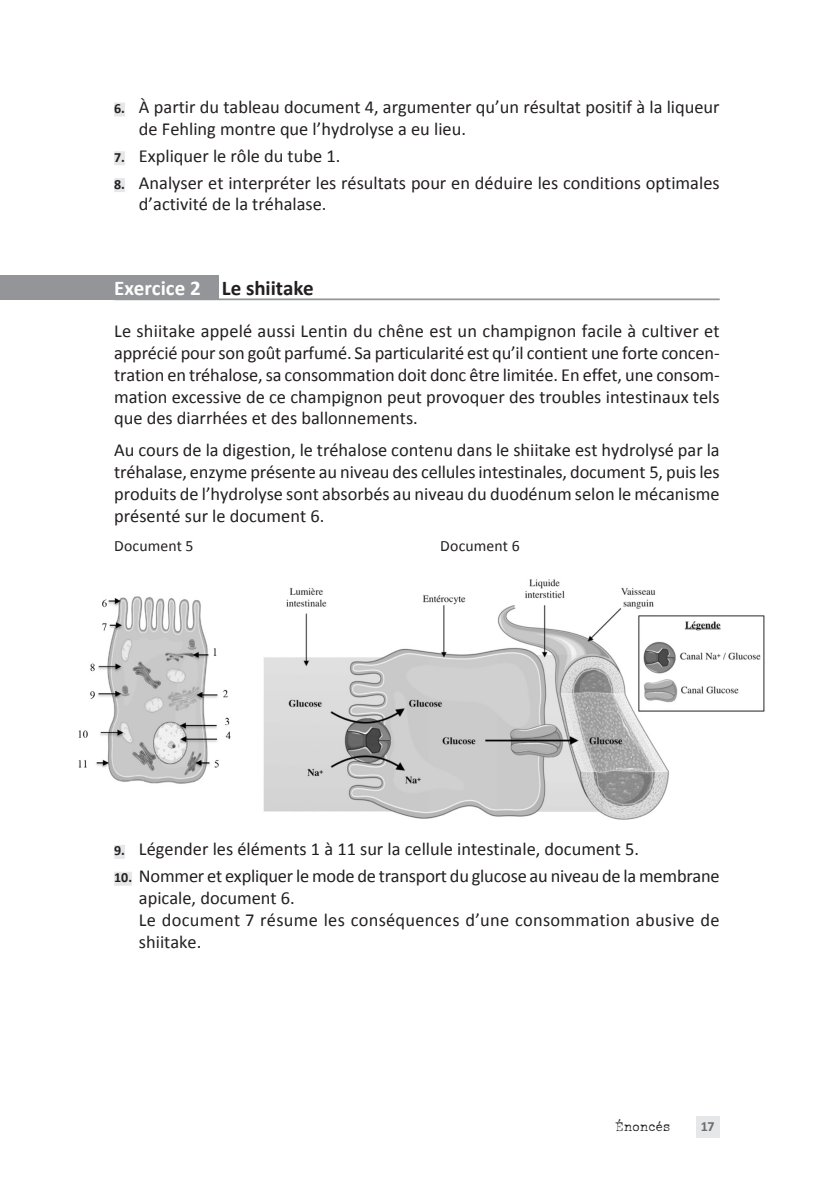
<style>
.page{position:relative;width:819px;height:1191px;background:#fff}
.page>*{position:absolute;margin:0;border:0;box-sizing:border-box;transform-origin:0 0}
.t1{font:700 21px "Calibri";color:#231f20}
.t2{font:18.38px/21.9px "Calibri";color:#231f20}
.t3{font:15.75px "Calibri";letter-spacing:.01em;color:#231f20}
.t4{font:700 14px "Calibri";color:#6c6d70}
.t5{font:12.25px "John Doe";letter-spacing:.005em;color:#231f20}
.s1{font-weight:700;font-size:14px}
.s2{color:#fff}
</style>
<div class="page">
<div style="left:695px;top:1116px;width:24px;height:21px;background:#e6e7e9"></div>
<div style="left:114px;top:102px;width:11px;height:14px;background:#e6e7e9"></div>
<div style="left:114px;top:151px;width:11px;height:14px;background:#e6e7e9"></div>
<div style="left:114px;top:178px;width:11px;height:14px;background:#e6e7e9"></div>
<div style="left:0;top:275px;width:218px;height:25px;background:#939598"></div>
<hr style="left:114px;top:298px;width:605px;height:2px;background:#939598">
<div style="left:114px;top:845px;width:11px;height:14px;background:#e6e7e9"></div>
<div style="left:114px;top:871px;width:18px;height:14px;background:#e6e7e9"></div>
<img style="left:263px;top:579px;width:502px;height:241px">
<img style="left:78px;top:596px;width:153px;height:188px">
<p class="t2" style="left:139px;top:96px;width:582px;text-indent:-25px"><span class="s1">6.</span> À partir du tableau document 4, argumenter qu’un résultat positif à la liqueur de Fehling montre que l’hydrolyse a eu lieu.</p>
<p class="t2" style="left:114px;top:145px;width:228px"><span class="s1">7.</span> Expliquer le rôle du tube 1.</p>
<p class="t2" style="left:139px;top:172px;width:582px;text-indent:-25px"><span class="s1">8.</span> Analyser et interpréter les résultats pour en déduire les conditions optimales d’activité de la tréhalase.</p>
<p class="t1" style="left:114px;top:275px;width:201px"><span class="s2">Exercice 2</span> Le shiitake</p>
<p class="t2" style="left:114px;top:320px;width:607px;text-align:justify">Le shiitake appelé aussi Lentin du chêne est un champignon facile à cultiver et apprécié pour son goût parfumé. Sa particularité est qu’il contient une forte concen&shy;tration en tréhalose, sa consommation doit donc être limitée. En effet, une consom&shy;mation excessive de ce champignon peut provoquer des troubles intestinaux tels que des diarrhées et des ballonnements.</p>
<p class="t2" style="left:114px;top:439px;width:607px;text-align:justify">Au cours de la digestion, le tréhalose contenu dans le shiitake est hydrolysé par la tréhalase, enzyme présente au niveau des cellules intestinales, document 5, puis les produits de l’hydrolyse sont absorbés au niveau du duodénum selon le mécanisme présenté sur le document 6.</p>
<p class="t3" style="left:114px;top:536px;width:81px">Document 5</p>
<p class="t3" style="left:440px;top:536px;width:81px">Document 6</p>
<p class="t2" style="left:114px;top:838px;width:526px"><span class="s1">9.</span> Légender les éléments 1 à 11 sur la cellule intestinale, document 5.</p>
<p class="t2" style="left:139px;top:865px;width:582px;text-indent:-25px"><span class="s1">10.</span> Nommer et expliquer le mode de transport du glucose au niveau de la membrane apicale, document 6.<br>Le document 7 résume les conséquences d’une consommation abusive de shiitake.</p>
<p class="t5" style="left:615px;top:1119px;width:56px">Énoncés</p>
<p class="t4" style="left:700px;top:1117px;width:15px">17</p>
</div>
